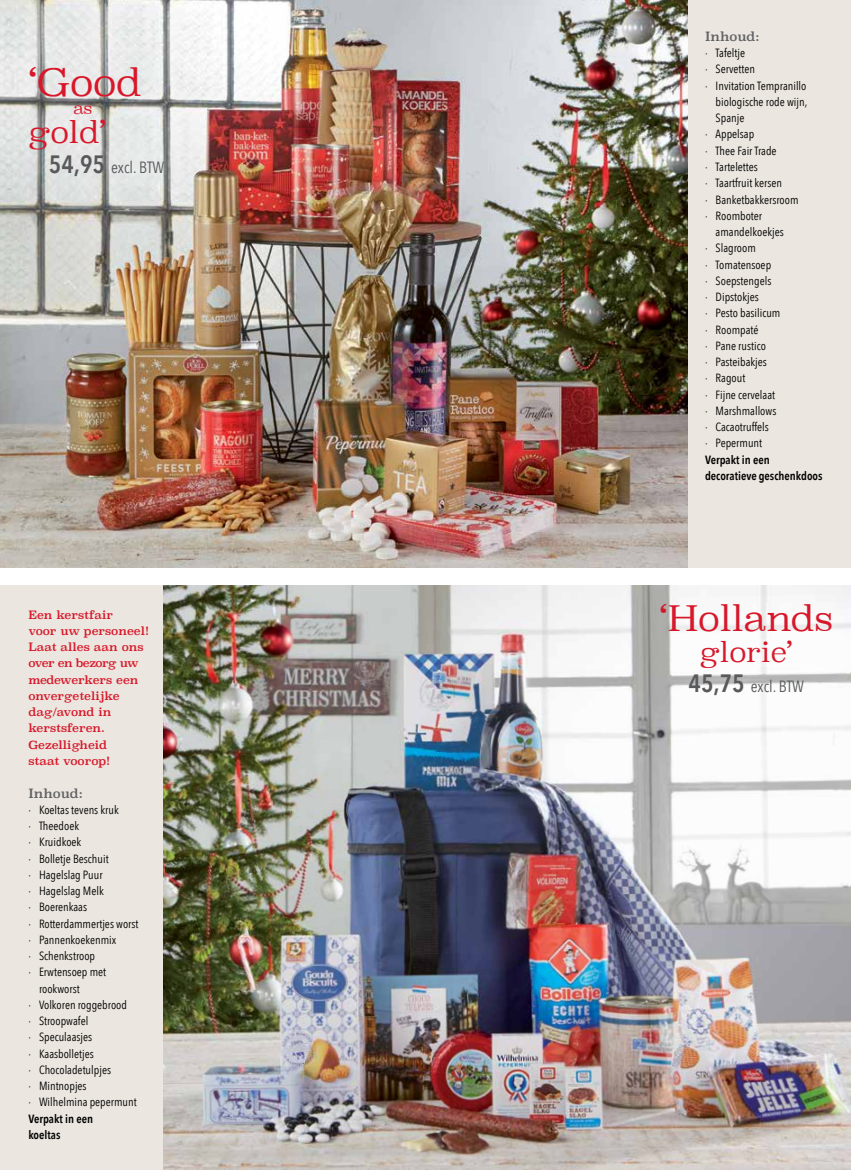
<style>
.page{position:relative;width:851px;height:1170px;background:#fff}
.page>*{position:absolute;margin:0;border:0;box-sizing:border-box;transform-origin:0 0}
.t1{font:300 37.5px "Superclarendon";color:#d7182a}
.t2{font:300 35px "Superclarendon";color:#d7182a}
.t3{font:300 30px "Superclarendon";color:#d7182a}
.t4{font:300 27.5px "Superclarendon";color:#d7182a}
.t5{font:16.25px "Avenir Next Condensed";color:#58595b}
.t6{font:300 16.25px "Superclarendon";color:#d7182a}
.t7{font:12.5px "Superclarendon";color:#616264}
.t8{font:11.88px "Avenir Next Condensed";color:#000}
.t9{font:600 11.88px/16.2px "Avenir Next Condensed";color:#000}
.t10{font:11.25px/16.2px "Superclarendon";color:#d7182a}
.s1{font-weight:600;font-size:25px}
</style>
<div class="page">
<div style="left:619px;top:0;width:231px;height:567px;background:#ebe6df"></div>
<div style="left:0;top:585px;width:164px;height:584px;background:#ebe6df"></div>
<img style="left:0;top:0;width:687px;height:567px">
<img style="left:164px;top:585px;width:686px;height:584px">
<h1 class="t1" style="left:28px;top:58px;width:115px">‘Good</h1>
<h3 class="t6" style="left:73px;top:97px;width:20px">as</h3>
<h3 class="t3" style="left:28px;top:112px;width:79px">gold’</h3>
<h3 class="t5" style="left:49px;top:153px;width:117px"><span class="s1">54,95</span> excl. BTW</h3>
<p class="t10" style="left:28px;top:607px;width:122px">Een kerstfair<br>voor uw personeel!<br>Laat alles aan ons over en bezorg uw medewerkers een onvergetelijke dag/avond in kerstsferen.<br>Gezelligheid<br>staat voorop!</p>
<p class="t7" style="left:28px;top:784px;width:56px">Inhoud:</p>
<p class="t8" style="left:28px;top:799px;width:92px">· Koeltas tevens kruk</p>
<p class="t8" style="left:28px;top:815px;width:52px">· Theedoek</p>
<p class="t8" style="left:28px;top:831px;width:54px">· Kruidkoek</p>
<p class="t8" style="left:28px;top:848px;width:82px">· Bolletje Beschuit</p>
<p class="t8" style="left:28px;top:864px;width:76px">· Hagelslag Puur</p>
<p class="t8" style="left:28px;top:880px;width:77px">· Hagelslag Melk</p>
<p class="t8" style="left:28px;top:896px;width:60px">· Boerenkaas</p>
<p class="t8" style="left:28px;top:913px;width:112px">· Rotterdammertjes worst</p>
<p class="t8" style="left:28px;top:929px;width:89px">· Pannenkoekenmix</p>
<p class="t8" style="left:28px;top:945px;width:68px">· Schenkstroop</p>
<p class="t8" style="left:28px;top:961px;width:79px">· Erwtensoep met</p>
<p class="t8" style="left:39px;top:978px;width:42px">rookworst</p>
<p class="t8" style="left:28px;top:994px;width:100px">· Volkoren roggebrood</p>
<p class="t8" style="left:28px;top:1010px;width:61px">· Stroopwafel</p>
<p class="t8" style="left:28px;top:1026px;width:65px">· Speculaasjes</p>
<p class="t8" style="left:28px;top:1043px;width:67px">· Kaasbolletjes</p>
<p class="t8" style="left:28px;top:1059px;width:84px">· Chocoladetulpjes</p>
<p class="t8" style="left:28px;top:1075px;width:60px">· Mintnopjes</p>
<p class="t8" style="left:28px;top:1091px;width:110px">· Wilhelmina pepermunt</p>
<p class="t9" style="left:28px;top:1109px;width:66px">Verpakt in een koeltas</p>
<p class="t7" style="left:705px;top:28px;width:56px">Inhoud:</p>
<p class="t8" style="left:705px;top:43px;width:42px">· Tafeltje</p>
<p class="t8" style="left:705px;top:59px;width:51px">· Servetten</p>
<p class="t8" style="left:705px;top:75px;width:103px">· Invitation Tempranillo</p>
<p class="t8" style="left:715px;top:92px;width:93px">biologische rode wijn,</p>
<p class="t8" style="left:715px;top:108px;width:30px">Spanje</p>
<p class="t8" style="left:705px;top:124px;width:51px">· Appelsap</p>
<p class="t8" style="left:705px;top:140px;width:73px">· Thee Fair Trade</p>
<p class="t8" style="left:705px;top:157px;width:54px">· Tartelettes</p>
<p class="t8" style="left:705px;top:173px;width:79px">· Taartfruit kersen</p>
<p class="t8" style="left:705px;top:189px;width:95px">· Banketbakkersroom</p>
<p class="t8" style="left:705px;top:205px;width:59px">· Roomboter</p>
<p class="t8" style="left:715px;top:222px;width:70px">amandelkoekjes</p>
<p class="t8" style="left:705px;top:238px;width:52px">· Slagroom</p>
<p class="t8" style="left:705px;top:254px;width:68px">· Tomatensoep</p>
<p class="t8" style="left:705px;top:270px;width:68px">· Soepstengels</p>
<p class="t8" style="left:705px;top:287px;width:55px">· Dipstokjes</p>
<p class="t8" style="left:705px;top:303px;width:77px">· Pesto basilicum</p>
<p class="t8" style="left:705px;top:319px;width:55px">· Roompaté</p>
<p class="t8" style="left:705px;top:335px;width:62px">· Pane rustico</p>
<p class="t8" style="left:705px;top:352px;width:63px">· Pasteibakjes</p>
<p class="t8" style="left:705px;top:368px;width:42px">· Ragout</p>
<p class="t8" style="left:705px;top:384px;width:72px">· Fijne cervelaat</p>
<p class="t8" style="left:705px;top:400px;width:73px">· Marshmallows</p>
<p class="t8" style="left:705px;top:417px;width:65px">· Cacaotruffels</p>
<p class="t8" style="left:705px;top:433px;width:59px">· Pepermunt</p>
<p class="t9" style="left:705px;top:451px;width:119px">Verpakt in een decoratieve geschenkdoos</p>
<h2 class="t2" style="left:659px;top:594px;width:175px">‘Hollands</h2>
<h3 class="t4" style="left:699px;top:633px;width:95px">glorie’</h3>
<h3 class="t5" style="left:688px;top:672px;width:117px"><span class="s1">45,75</span> excl. BTW</h3>
</div>
